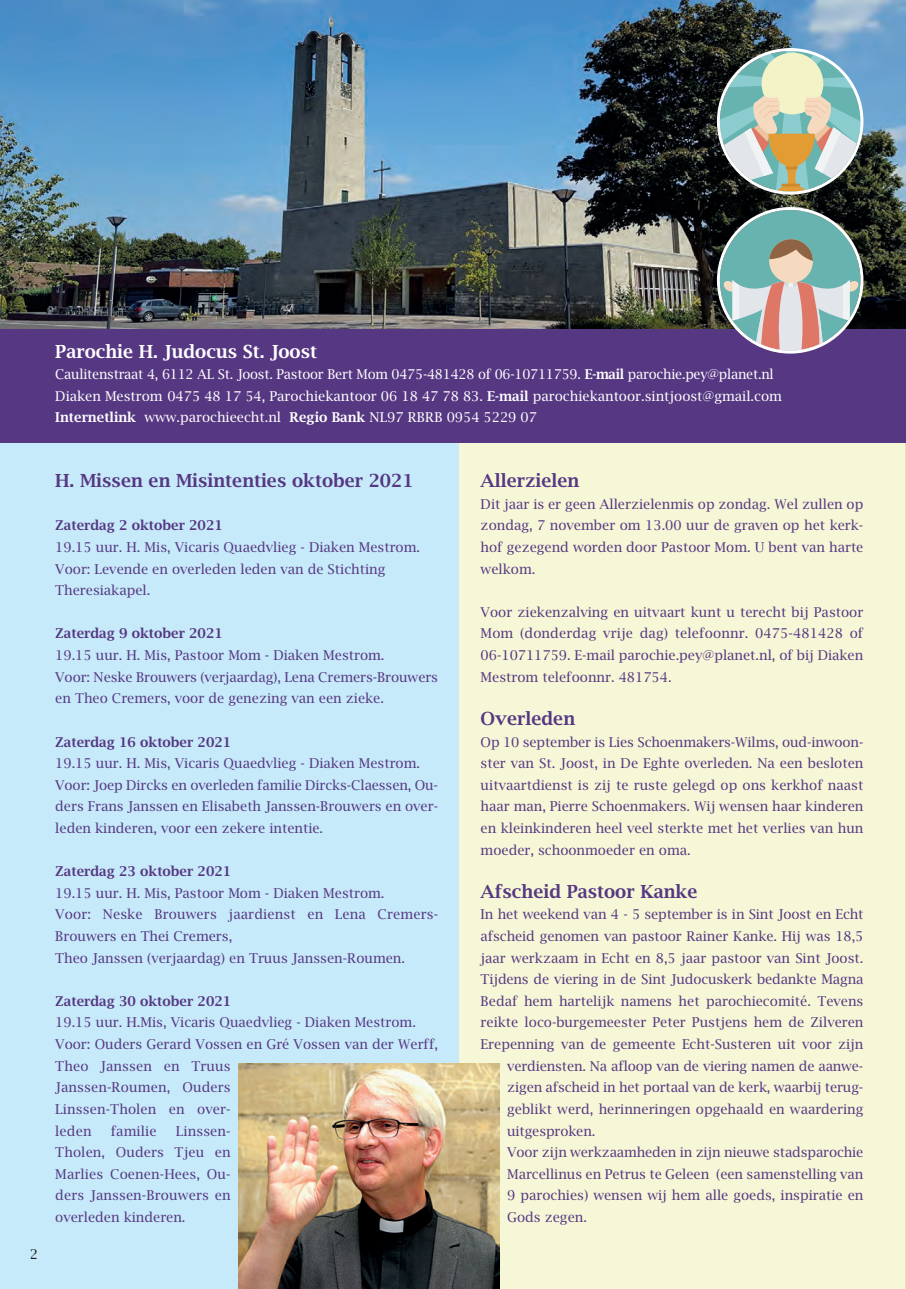
<style>
.page{position:relative;width:906px;height:1289px;background:#fff}
.page>*{position:absolute;margin:0;border:0;box-sizing:border-box;transform-origin:0 0}
.t1{font:600 18px "Lucida Bright";color:#563782}
.t2{font:600 18px "Lucida Bright";color:#fff}
.t3{font:13.5px/21.6px "Lucida Bright";color:#563782}
.t4{font:13.5px/21.6px "Lucida Bright";color:#fff}
.t5{font:600 13.5px "Lucida Bright";color:#563782}
.t6{font:13.5px "Lucida Bright";color:#231f20}
.s1{font-weight:600}
</style>
<div class="page">
<div style="left:0;top:1px;width:906px;height:1287px;background:#c6eafa"></div>
<div style="left:459px;top:431px;width:446px;height:857px;background:#f6f7d6"></div>
<hr style="left:905px;top:0;width:1px;height:1288px;background:#fcd2c0">
<div style="left:0;top:328px;width:906px;height:114px;background:#563782"></div>
<img style="left:0;top:0;width:906px;height:328px">
<svg style="left:717px;top:207px;width:146px;height:146px;background:#8c9b9d"></svg>
<svg style="left:717px;top:48px;width:146px;height:147px;background:#9eb0a2"></svg>
<img style="left:238px;top:1063px;width:261px;height:225px">
<h1 class="t2" style="left:55px;top:341px;width:263px">Parochie H. Judocus St. Joost</h1>
<p class="t4" style="left:55px;top:363px;width:728px">Caulitenstraat 4, 6112 AL St. Joost. Pastoor Bert Mom 0475-481428 of 06-10711759. <span class="s1">E-mail</span> parochie.pey@planet.nl<br>Diaken Mestrom 0475 48 17 54, Parochiekantoor 06 18 47 78 83. <span class="s1">E-mail</span> parochiekantoor.sintjoost@gmail.com<br><span class="s1">Internetlink</span> www.parochieecht.nl <span class="s1">Regio Bank</span> NL97 RBRB 0954 5229 07</p>
<p class="t6" style="left:30px;top:1246px;width:10px">2</p>
<h1 class="t1" style="left:55px;top:470px;width:360px">H. Missen en Misintenties oktober 2021</h1>
<p class="t5" style="left:55px;top:518px;width:169px">Zaterdag 2 oktober 2021</p>
<p class="t3" style="left:55px;top:536px;width:366px">19.15 uur. H. Mis, Vicaris Quaedvlieg - Diaken Mestrom.<br>Voor: Levende en overleden leden van de Stichting<br>Theresiakapel.</p>
<p class="t5" style="left:55px;top:626px;width:169px">Zaterdag 9 oktober 2021</p>
<p class="t3" style="left:55px;top:644px;width:384px">19.15 uur. H. Mis, Pastoor Mom - Diaken Mestrom.<br>Voor: Neske Brouwers (verjaardag), Lena Cremers-Brouwers en Theo Cremers, voor de genezing van een zieke.</p>
<p class="t5" style="left:55px;top:734px;width:177px">Zaterdag 16 oktober 2021</p>
<p class="t3" style="left:55px;top:752px;width:384px">19.15 uur. H. Mis, Vicaris Quaedvlieg - Diaken Mestrom.<br>Voor: Joep Dircks en overleden familie Dircks-Claessen, Ou&shy;ders Frans Janssen en Elisabeth Janssen-Brouwers en over&shy;leden kinderen, voor een zekere intentie.</p>
<p class="t5" style="left:55px;top:863px;width:177px">Zaterdag 23 oktober 2021</p>
<p class="t3" style="left:55px;top:882px;width:384px">19.15 uur. H. Mis, Pastoor Mom - Diaken Mestrom.<br>Voor: Neske Brouwers jaardienst en Lena Cremers-Brouwers en Thei Cremers,<br>Theo Janssen (verjaardag) en Truus Janssen-Roumen.</p>
<p class="t5" style="left:55px;top:993px;width:177px">Zaterdag 30 oktober 2021</p>
<p class="t3" style="left:55px;top:1011px;width:384px">19.15 uur. H.Mis, Vicaris Quaedvlieg - Diaken Mestrom.<br>Voor: Ouders Gerard Vossen en Gré Vossen van der Werff,<br>Theo Janssen en Truus<br>Janssen-Roumen, Ouders<br>Linssen-Tholen en over-<br>leden</p>
<p class="t3" style="left:111px;top:1119px;width:48px">familie</p>
<p class="t3" style="left:55px;top:1119px;width:177px;text-align:justify;text-indent:120px">Linssen-Tholen, Ouders Tjeu en Marlies Coenen-Hees, Ou&shy;ders Janssen-Brouwers en overleden kinderen.</p>
<h1 class="t1" style="left:480px;top:470px;width:100px">Allerzielen</h1>
<p class="t3" style="left:480px;top:493px;width:384px;text-align:justify">Dit jaar is er geen Allerzielenmis op zondag. Wel zullen op zondag, 7 november om 13.00 uur de graven op het kerk&shy;hof gezegend worden door Pastoor Mom. U bent van harte welkom.</p>
<p class="t3" style="left:480px;top:601px;width:384px;text-align:justify">Voor ziekenzalving en uitvaart kunt u terecht bij Pastoor Mom (donderdag vrije dag) telefoonnr. 0475-481428 of 06-10711759. E-mail parochie.pey@planet.nl, of bij Diaken Mestrom telefoonnr. 481754.</p>
<h1 class="t1" style="left:480px;top:708px;width:96px">Overleden</h1>
<p class="t3" style="left:480px;top:731px;width:384px;text-align:justify">Op 10 september is Lies Schoenmakers-Wilms, oud-inwoon&shy;ster van St. Joost, in De Eghte overleden. Na een besloten uitvaartdienst is zij te ruste gelegd op ons kerkhof naast haar man, Pierre Schoenmakers. Wij wensen haar kinderen en kleinkinderen heel veel sterkte met het verlies van hun moeder, schoonmoeder en oma.</p>
<h1 class="t1" style="left:480px;top:881px;width:218px">Afscheid Pastoor Kanke</h1>
<p class="t3" style="left:480px;top:903px;width:384px">In het weekend van 4 - 5 september is in Sint Joost en Echt</p>
<p class="t3" style="left:480px;top:925px;width:384px">afscheid genomen van pastoor Rainer Kanke. Hij was 18,5</p>
<p class="t3" style="left:480px;top:947px;width:384px">jaar werkzaam in Echt en 8,5 jaar pastoor van Sint Joost.</p>
<p class="t3" style="left:480px;top:968px;width:384px">Tijdens de viering in de Sint Judocuskerk bedankte Magna</p>
<p class="t3" style="left:480px;top:990px;width:384px">Bedaf hem hartelijk namens het parochiecomité. Tevens</p>
<p class="t3" style="left:480px;top:1011px;width:384px">reikte loco-burgemeester Peter Pustjens hem de Zilveren</p>
<p class="t3" style="left:480px;top:1033px;width:384px">Erepenning van de gemeente Echt-Susteren uit voor zijn</p>
<p class="t3" style="left:507px;top:1055px;width:358px">verdiensten. Na afloop van de viering namen de aanwe-</p>
<p class="t3" style="left:507px;top:1076px;width:358px">zigen afscheid in het portaal van de kerk, waarbij terug-</p>
<p class="t3" style="left:507px;top:1098px;width:358px">geblikt werd, herinneringen opgehaald en waardering</p>
<p class="t3" style="left:507px;top:1119px;width:90px">uitgesproken.</p>
<p class="t3" style="left:507px;top:1141px;width:358px">Voor zijn werkzaamheden in zijn nieuwe stadsparochie</p>
<p class="t3" style="left:507px;top:1163px;width:358px">Marcellinus en Petrus te Geleen (een samenstelling van</p>
<p class="t3" style="left:507px;top:1184px;width:358px">9 parochies) wensen wij hem alle goeds, inspiratie en</p>
<p class="t3" style="left:507px;top:1206px;width:81px">Gods zegen.</p>
</div>
